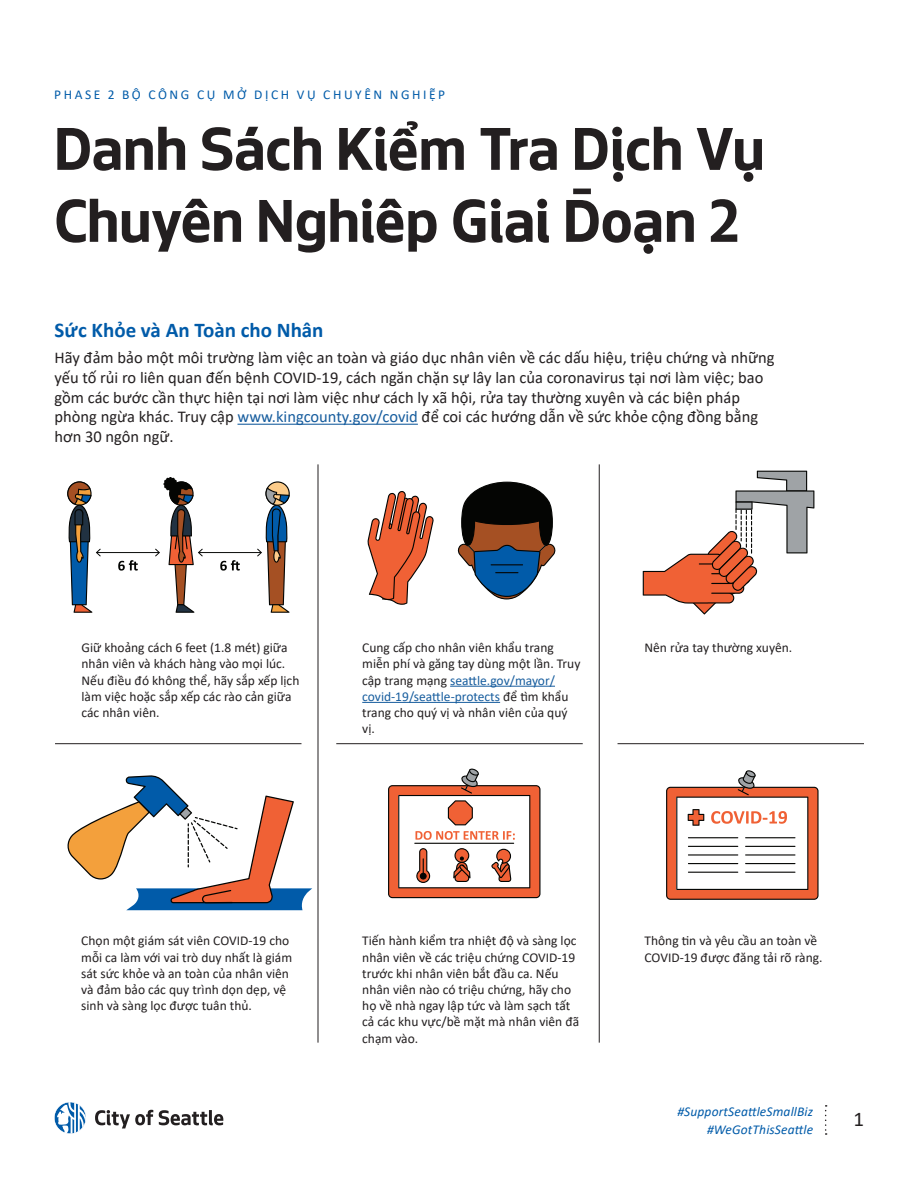
<style>
.page{position:relative;width:918px;height:1188px;background:#fff}
.page>*{position:absolute;margin:0;border:0;box-sizing:border-box;transform-origin:0 0}
.t1{font:700 63px/72px "Seattle Text";letter-spacing:-.005em;color:#231f20}
.t2{font:700 21px "Calibri";color:#015ba9}
.page_numbers{font:21px "Calibri";color:#231f20}
.footnote{font:16.5px/19.8px "Calibri";color:#231f20}
.t3{font:13.5px/16.2px "Calibri";color:#231f20}
.t4{font:italic 13.5px "Calibri";letter-spacing:.01em;color:#015ba9}
.t5{font:13.5px "Calibri";letter-spacing:.19em;color:#015ba9}
.s1{color:#175d9e}
</style>
<div class="page">
<svg style="left:825px;top:1105px;width:2px;height:30px"></svg>
<svg style="left:95px;top:1110px;width:58px;height:18px"></svg>
<svg style="left:159px;top:1110px;width:64px;height:15px"></svg>
<svg style="left:54px;top:1102px;width:32px;height:32px"></svg>
<svg style="left:118px;top:560px;width:20px;height:11px"></svg>
<hr style="left:96px;top:552px;width:63px;height:1px;background:#040503">
<svg style="left:220px;top:560px;width:20px;height:11px"></svg>
<hr style="left:198px;top:552px;width:63px;height:1px;background:#040503">
<svg style="left:67px;top:481px;width:34px;height:132px"></svg>
<svg style="left:155px;top:477px;width:48px;height:136px"></svg>
<svg style="left:257px;top:481px;width:33px;height:132px"></svg>
<svg style="left:367px;top:491px;width:67px;height:114px"></svg>
<svg style="left:457px;top:482px;width:99px;height:118px"></svg>
<svg style="left:666px;top:770px;width:153px;height:130px"></svg>
<svg style="left:643px;top:471px;width:171px;height:144px"></svg>
<hr style="left:450px;top:686px;width:105px;height:1px;background:#175d9e">
<hr style="left:362px;top:702px;width:138px;height:1px;background:#175d9e">
<hr style="left:238px;top:424px;width:180px;height:1px;background:#175d9e">
<hr style="left:318px;top:464px;width:1px;height:579px;background:#231f20">
<hr style="left:599px;top:464px;width:1px;height:579px;background:#231f20">
<hr style="left:55px;top:743px;width:246px;height:1px;background:#231f20">
<hr style="left:336px;top:743px;width:247px;height:1px;background:#231f20">
<hr style="left:618px;top:743px;width:246px;height:1px;background:#231f20">
<svg style="left:388px;top:769px;width:152px;height:129px"></svg>
<svg style="left:67px;top:775px;width:245px;height:135px"></svg>
<p class="t5" style="left:54px;top:85px;width:392px">PHASE 2 BỘ CÔNG CỤ MỞ DỊCH VỤ CHUYÊN NGHIỆP</p>
<p class="t1" style="left:54px;top:110px;width:712px">Danh Sách Kiểm Tra Dịch Vụ<br>Chuyên Nghiệp Giai Đoạn 2</p>
<p class="t2" style="left:55px;top:315px;width:271px">Sức Khỏe và An Toàn cho Nhân</p>
<p class="footnote" style="left:55px;top:347px;width:721px">Hãy đảm bảo một môi trường làm việc an toàn và giáo dục nhân viên về các dấu hiệu, triệu chứng và những yếu tố rủi ro liên quan đến bệnh COVID-19, cách ngăn chặn sự lây lan của coronavirus tại nơi làm việc; bao gồm các bước cần thực hiện tại nơi làm việc như cách ly xã hội, rửa tay thường xuyên và các biện pháp phòng ngừa khác. Truy cập <span class="s1">www.kingcounty.gov/covid</span> để coi các hướng dẫn về sức khỏe cộng đồng bằng hơn 30 ngôn ngữ.</p>
<p class="t3" style="left:82px;top:639px;width:219px">Giữ khoảng cách 6 feet (1.8 mét) giữa nhân viên và khách hàng vào mọi lúc.<br>Nếu điều đó không thể, hãy sắp xếp lịch làm việc hoặc sắp xếp các rào cản giữa các nhân viên.</p>
<p class="t3" style="left:362px;top:639px;width:220px">Cung cấp cho nhân viên khẩu trang miễn phí và găng tay dùng một lần. Truy cập trang mạng <span class="s1">seattle.gov/mayor/ covid-19/seattle-protects</span> để tìm khẩu trang cho quý vị và nhân viên của quý vị.</p>
<p class="t3" style="left:645px;top:639px;width:149px">Nên rửa tay thường xuyên.</p>
<p class="t3" style="left:81px;top:933px;width:212px">Chọn một giám sát viên COVID-19 cho mỗi ca làm với vai trò duy nhất là giám sát sức khỏe và an toàn của nhân viên và đảm bảo các quy trình dọn dẹp, vệ sinh và sàng lọc được tuân thủ.</p>
<p class="t3" style="left:362px;top:933px;width:219px">Tiến hành kiểm tra nhiệt độ và sàng lọc nhân viên về các triệu chứng COVID-19 trước khi nhân viên bắt đầu ca. Nếu nhân viên nào có triệu chứng, hãy cho họ về nhà ngay lập tức và làm sạch tất cả các khu vực/bề mặt mà nhân viên đã chạm vào.</p>
<p class="t3" style="left:645px;top:933px;width:180px">Thông tin và yêu cầu an toàn về<br>COVID-19 được đăng tải rõ ràng.</p>
<p class="t4" style="left:677px;top:1102px;width:137px">#SupportSeattleSmallBiz</p>
<p class="t4" style="left:707px;top:1120px;width:108px">#WeGotThisSeattle</p>
<p class="page_numbers" style="left:853px;top:1104px;width:12px">1</p>
</div>
